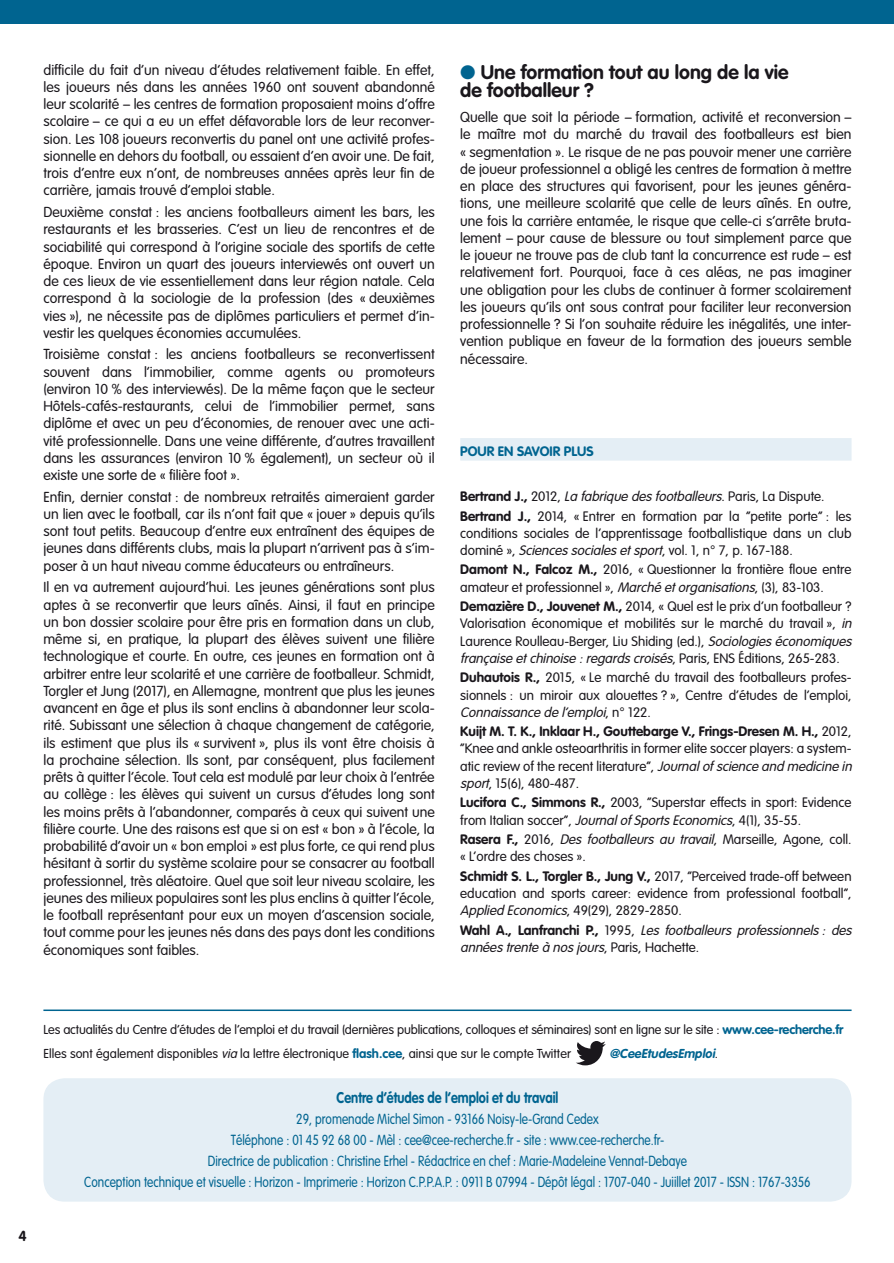
<style>
.page{position:relative;width:894px;height:1263px;background:#fff}
.page>*{position:absolute;margin:0;border:0;box-sizing:border-box;transform-origin:0 0}
.inter{font:700 19.5px/17.2px "VAG Rounded";color:#1a171c}
.t1{font:700 15.3px "VAG Rounded";color:#006490;scale:.83 1}
.t2{font:300 14.4px "VAG Rounded";color:#006490;scale:.83 1}
.t3{font:300 14.25px/17.2px "VAG Rounded";color:#1a171c;text-align:justify}
.t4{font:700 14.25px "VAG Rounded";color:#1a171c}
.t5{font:300 13.5px/17.2px "VAG Rounded";color:#1a171c}
.t6{font:italic 300 13.5px/17.2px "VAG Rounded";color:#1a171c}
.t7{font:700 13.5px "VAG Rounded";color:#006490}
.t8{font:300 12.75px "VAG Rounded";letter-spacing:-.01em;color:#1a171c}
.t9{font:italic 700 12.75px "VAG Rounded";color:#006490}
.s1{color:#006490}
.s2{font-weight:700;font-style:normal}
.s3{font-style:normal}
.s4{font-weight:700}
.s5{font-style:italic}
.s6{font-weight:700;color:#006490}
.s7{font-weight:300;font-style:normal;color:#1a171c}
</style>
<div class="page">
<div style="left:0;top:0;width:894px;height:24px;background:#006490"></div>
<div style="left:43px;top:1078px;width:808px;height:123px;background:#e4eef5;border-radius:21px"></div>
<hr style="left:43px;top:1009px;width:808px;height:1px;background:#006490">
<svg style="left:576px;top:1041px;width:30px;height:24px"></svg>
<div style="left:460px;top:438px;width:391px;height:22px;background:#e4eef5"></div>
<p class="t3" style="left:43px;top:61px;width:393px">difficile du fait d’un niveau d’études relativement faible. En effet, les joueurs nés dans les années 1960 ont souvent abandonné leur scolarité – les centres de formation proposaient moins d’offre scolaire – ce qui a eu un effet défavorable lors de leur reconver&shy;sion. Les 108 joueurs reconvertis du panel ont une activité profes&shy;sionnelle en dehors du football, ou essaient d’en avoir une. De fait, trois d’entre eux n’ont, de nombreuses années après leur fin de carrière, jamais trouvé d’emploi stable.</p>
<p class="t3" style="left:43px;top:203px;width:393px">Deuxième constat : les anciens footballeurs aiment les bars, les restaurants et les brasseries. C’est un lieu de rencontres et de sociabilité qui correspond à l’origine sociale des sportifs de cette époque. Environ un quart des joueurs interviewés ont ouvert un de ces lieux de vie essentiellement dans leur région natale. Cela correspond à la sociologie de la profession (des « deuxièmes vies »), ne nécessite pas de diplômes particuliers et permet d’in&shy;vestir les quelques économies accumulées.</p>
<p class="t3" style="left:43px;top:345px;width:393px">Troisième constat : les anciens footballeurs se reconvertissent souvent dans l’immobilier, comme agents ou promoteurs (environ 10 % des interviewés). De la même façon que le secteur Hôtels-cafés-restaurants, celui de l’immobilier permet, sans diplôme et avec un peu d’économies, de renouer avec une acti&shy;vité professionnelle. Dans une veine différente, d’autres travaillent dans les assurances (environ 10 % également), un secteur où il existe une sorte de « filière foot ».</p>
<p class="t3" style="left:43px;top:488px;width:393px">Enfin, dernier constat : de nombreux retraités aimeraient garder un lien avec le football, car ils n’ont fait que « jouer » depuis qu’ils sont tout petits. Beaucoup d’entre eux entraînent des équipes de jeunes dans différents clubs, mais la plupart n’arrivent pas à s’im&shy;poser à un haut niveau comme éducateurs ou entraîneurs.</p>
<p class="t3" style="left:43px;top:578px;width:393px">Il en va autrement aujourd’hui. Les jeunes générations sont plus aptes à se reconvertir que leurs aînés. Ainsi, il faut en principe un bon dossier scolaire pour être pris en formation dans un club, même si, en pratique, la plupart des élèves suivent une filière technologique et courte. En outre, ces jeunes en formation ont à arbitrer entre leur scolarité et une carrière de footballeur. Schmidt, Torgler et Jung (2017), en Allemagne, montrent que plus les jeunes avancent en âge et plus ils sont enclins à abandonner leur scola&shy;rité. Subissant une sélection à chaque changement de catégorie, ils estiment que plus ils « survivent », plus ils vont être choisis à la prochaine sélection. Ils sont, par conséquent, plus facilement prêts à quitter l’école. Tout cela est modulé par leur choix à l’entrée au collège : les élèves qui suivent un cursus d’études long sont les moins prêts à l’abandonner, comparés à ceux qui suivent une filière courte. Une des raisons est que si on est « bon » à l’école, la probabilité d’avoir un « bon emploi » est plus forte, ce qui rend plus hésitant à sortir du système scolaire pour se consacrer au football professionnel, très aléatoire. Quel que soit leur niveau scolaire, les jeunes des milieux populaires sont les plus enclins à quitter l’école, le football représentant pour eux un moyen d’ascension sociale, tout comme pour les jeunes nés dans des pays dont les conditions économiques sont faibles.</p>
<p class="inter" style="left:460px;top:64px;width:330px"><span class="s1">●</span> Une formation tout au long de la vie de footballeur ?</p>
<p class="t3" style="left:460px;top:108px;width:393px">Quelle que soit la période – formation, activité et reconversion – le maître mot du marché du travail des footballeurs est bien « segmentation ». Le risque de ne pas pouvoir mener une carrière de joueur professionnel a obligé les centres de formation à mettre en place des structures qui favorisent, pour les jeunes généra&shy;tions, une meilleure scolarité que celle de leurs aînés. En outre, une fois la carrière entamée, le risque que celle-ci s’arrête bruta&shy;lement – pour cause de blessure ou tout simplement parce que le joueur ne trouve pas de club tant la concurrence est rude – est relativement fort. Pourquoi, face à ces aléas, ne pas imaginer une obligation pour les clubs de continuer à former scolairement les joueurs qu’ils ont sous contrat pour faciliter leur reconversion professionnelle ? Si l’on souhaite réduire les inégalités, une inter&shy;vention publique en faveur de la formation des joueurs semble nécessaire.</p>
<p class="t7" style="left:460px;top:443px;width:135px">POUR EN SAVOIR PLUS</p>
<p class="t6" style="left:460px;top:487px;width:366px"><span class="s2">Bertrand J.,</span> <span class="s3">2012,</span> La fabrique desfootballeurs<span class="s3">. Paris, La Dispute.</span></p>
<p class="t5" style="left:460px;top:507px;width:393px;text-align:justify"><span class="s4">Bertrand J.,</span> 2014, « Entrer en formation par la “petite porte” : les conditions sociales de l’apprentissage footballistique dans un club dominé », <span class="s5">Sciencessocialesetsport</span>, vol. 1, n° 7, p. 167-188.</p>
<p class="t5" style="left:460px;top:561px;width:393px"><span class="s4">Damont N., Falcoz M.,</span> 2016, « Questionner la frontière floue entre amateur et professionnel », <span class="s5">Marché etorganisations</span>, (3), 83-103.</p>
<p class="t5" style="left:460px;top:597px;width:396px"><span class="s4">Demazière D., Jouvenet M.,</span> 2014, « Quel est le prix d’un footballeur ?<br>Valorisation économique et mobilités sur le marché du travail », <span class="s5">in </span>Laurence Roulleau-Berger, Liu Shiding (ed.), <span class="s5">Sociologieséconomiques française etchinoise :regardscroisés</span>, P a r i s , E N S É d i t i o n s , 2 6 5 - 2 8 3 .</p>
<p class="t5" style="left:460px;top:668px;width:393px;text-align:justify"><span class="s4">Duhautois R.,</span> 2015, « Le marché du travail des footballeurs profes&shy;sionnels : un miroir aux alouettes ? », Centre d’études de l’emploi, <span class="s5">Connaissance de l’emploi</span>, n ° 1 2 2 .</p>
<p class="t5" style="left:460px;top:722px;width:396px"><span class="s4">Kuijt M. T. K., Inklaar H., Gouttebarge V., Frings-Dresen M. H.,</span> 2012, “Knee and ankle osteoarthritis in former elite soccer players: a system&shy;atic review of the recent literature”, <span class="s5">Journalofscience and medicine in sport</span>, 15(6), 480-487.</p>
<p class="t5" style="left:460px;top:793px;width:393px"><span class="s4">Lucifora C., Simmons R.,</span> 2003, “Superstar effects in sport: Evidence from Italian soccer”, <span class="s5">JournalofSportsEconomics</span>, 4(1), 35-55.</p>
<p class="t5" style="left:460px;top:830px;width:393px"><span class="s4">Rasera F.,</span> 2016, <span class="s5">Des footballeurs au travail</span>, Marseille, Agone, coll. « L’ordre des choses ».</p>
<p class="t5" style="left:460px;top:867px;width:393px;text-align:justify"><span class="s4">Schmidt S. L., Torgler B., Jung V.,</span> 2017, “Perceived trade-off between education and sports career: evidence from professional football”, <span class="s5">Applied Economics</span>, 49(29), 2829-2850.</p>
<p class="t6" style="left:460px;top:921px;width:396px"><span class="s2">Wa h l A . , La n fra n c h i P. ,</span> <span class="s3">1 9 9 5 ,</span> Les footballeurs professionnels : des annéestrente à nosjours<span class="s3">, P a r i s , H a c h e tt e .</span></p>
<p class="t4" style="left:18px;top:1226px;width:10px">4</p>
<p class="t8" style="left:43px;top:1021px;width:801px">Les actualités du Centre d’études de l’emploi et du travail (dernières publications, colloques et séminaires) sont en ligne sur le site : <span class="s6">www.cee-recherche.fr</span></p>
<p class="t8" style="left:43px;top:1045px;width:529px">Elles sont également disponibles <span class="s5">via</span> la lettre électronique <span class="s6">flash.cee</span>, ainsi que sur le compte Twitter</p>
<p class="t9" style="left:609px;top:1045px;width:110px">@CeeEtudesEmploi<span class="s7">.</span></p>
<p class="t1" style="left:337px;top:1088px;width:269px">Centre d’études de l’emploi et du travail</p>
<p class="t2" style="left:296px;top:1110px;width:366px">29, promenade Michel Simon - 93166 Noisy-le-Grand Cedex</p>
<p class="t2" style="left:231px;top:1131px;width:524px">Téléphone : 01 45 92 68 00 - Mèl : cee@cee-recherche.fr - site : www.cee-recherche.fr-</p>
<p class="t2" style="left:208px;top:1152px;width:579px">Directrice de publication : Christine Erhel - Rédactrice en chef : Marie-Madeleine Vennat-Debaye</p>
<p class="t2" style="left:84px;top:1173px;width:876px">Conception technique et visuelle : Horizon - Imprimerie : Horizon C.P.P.A.P. : 0911 B 07994 - Dépôt légal : 1707-040 - Juiillet 2017 - ISSN : 1767-3356</p>
</div>
